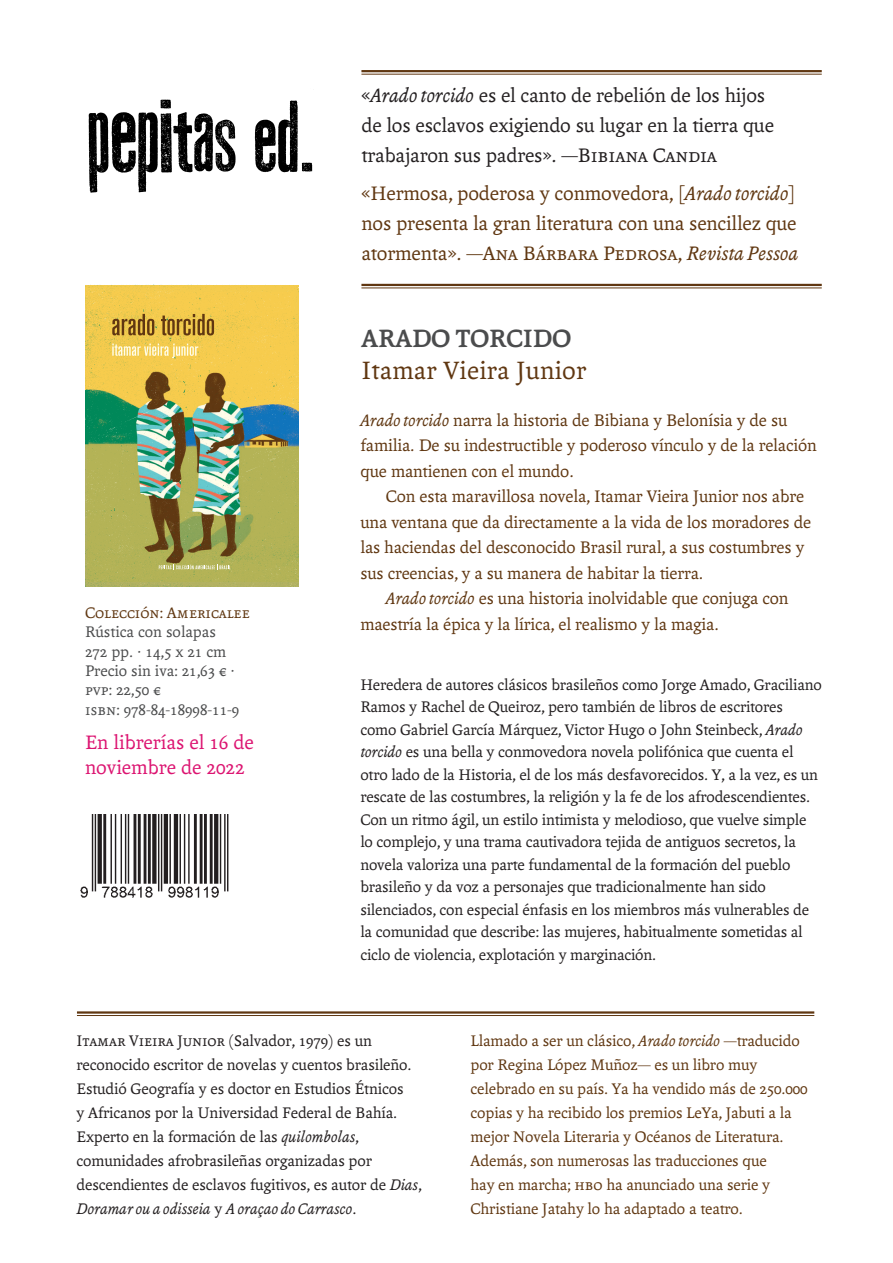
<style>
.page{position:relative;width:893px;height:1263px;background:#fff}
.page>*{position:absolute;margin:0;border:0;box-sizing:border-box;transform-origin:0 0}
.t1{font:27px "Andralis ND Os F";letter-spacing:.01em;color:#603711}
.t2{font:700 27px "Andralis ND Os F";color:#4b4c4d}
.t3{font:21px/30px "Andralis ND Os F";letter-spacing:-.005em;color:#231f20}
.t4{font:21px/30px "Andralis ND Os F";letter-spacing:-.005em;color:#603711}
.t5{font:21px "Andralis NDSC";letter-spacing:-.005em;color:#603711}
.t6{font:21px/25.2px "Andralis ND Os F";color:#dc1471}
.t7{font:18px/25.5px "Andralis ND Os F";letter-spacing:-.005em;color:#603711}
.t8{font:16.5px/22.5px "Andralis ND Os F";letter-spacing:-.01em;color:#231f20}
.t9{font:16.5px/24px "Andralis ND Os F";letter-spacing:-.005em;color:#603711}
.t10{font:16.5px/19.4px "Andralis ND Os F";color:#4b4c4d}
.t11{font:16.5px "Andralis NDSC";color:#603711}
.s1{font-style:italic}
.s2{font-family:"Andralis NDSC"}
.s3{font-family:"Andralis ND Os F"}
.s4{font-family:"Andralis ND Os F";font-style:italic}
</style>
<div class="page">
<img style="left:85px;top:285px;width:208px;height:302px">
<img style="left:293px;top:285px;width:5px;height:302px">
<svg style="left:112px;top:314px;width:42px;height:22px"></svg>
<svg style="left:161px;top:314px;width:53px;height:22px"></svg>
<svg style="left:112px;top:344px;width:86px;height:14px"></svg>
<svg style="left:159px;top:564px;width:71px;height:6px"></svg>
<img style="left:80px;top:814px;width:149px;height:84px">
<img style="left:88px;top:99px;width:225px;height:94px">
<hr style="left:361px;top:70px;width:461px;height:2px;background:#603711">
<hr style="left:361px;top:74px;width:461px;height:1px;background:#603711">
<hr style="left:361px;top:284px;width:461px;height:2px;background:#603711">
<hr style="left:361px;top:288px;width:461px;height:1px;background:#603711">
<hr style="left:77px;top:1011px;width:737px;height:3px;background:#603711">
<hr style="left:77px;top:1015px;width:737px;height:1px;background:#603711">
<p class="t3" style="left:361px;top:80px;width:414px">«<span class="s1">Arado torcido</span> es el canto de rebelión de los hijos de los esclavos exigiendo su lugar en la tierra que trabajaron sus padres». <span class="s2">—Bibiana Candia</span></p>
<p class="t4" style="left:361px;top:179px;width:437px">«Hermosa, poderosa y conmovedora, [<span class="s1">Arado torcido</span>] nos presenta la gran literatura con una sencillez que</p>
<p class="t5" style="left:361px;top:242px;width:439px"><span class="s3">atormenta». —</span>Ana Bárbara Pedrosa<span class="s3">,</span> <span class="s4">Revista Pessoa</span></p>
<p class="t11" style="left:85px;top:604px;width:166px">Colección: Americalee</p>
<p class="t10" style="left:85px;top:623px;width:156px">Rústica con solapas<br>272 pp. · 14,5 x 21 cm<br>Precio sin iva: 21,63 € · <span class="s2">pvp:</span> 22,50 €<br><span class="s2">isbn:</span> 978-84-18998-11-9</p>
<p class="t6" style="left:85px;top:729px;width:170px">En librerías el 16 de noviembre de 2022</p>
<h1 class="t2" style="left:361px;top:324px;width:211px">ARADO TORCIDO</h1>
<h1 class="t1" style="left:361px;top:356px;width:226px">Itamar Vieira Junior</h1>
<p class="t7" style="left:360px;top:408px;width:458px"><span class="s1">Arado torcido</span> narra la historia de Bibiana y Belonísia y de su familia. De su indestructible y poderoso vínculo y de la relación que mantienen con el mundo.</p>
<p class="t7" style="left:360px;top:484px;width:452px;text-indent:26px">Con esta maravillosa novela, Itamar Vieira Junior nos abre una ventana que da directamente a la vida de los moradores de las haciendas del desconocido Brasil rural, a sus costumbres y sus creencias, y a su manera de habitar la tierra.</p>
<p class="t7" style="left:360px;top:586px;width:430px;text-indent:26px"><span class="s1">Arado torcido</span> es una historia inolvidable que conjuga con maestría la épica y la lírica, el realismo y la magia.</p>
<p class="t8" style="left:360px;top:673px;width:463px">Heredera de autores clásicos brasileños como Jorge Amado, Graciliano Ramos y Rachel de Queiroz, pero también de libros de escritores como Gabriel García Márquez, Victor Hugo o John Steinbeck, <span class="s1">Arado torcido</span> es una bella y conmovedora novela polifónica que cuenta el otro lado de la Historia, el de los más desfavorecidos. Y, a la vez, es un rescate de las costumbres, la religión y la fe de los afrodescendientes.<br>Con un ritmo ágil, un estilo intimista y melodioso, que vuelve simple lo complejo, y una trama cautivadora tejida de antiguos secretos, la novela valoriza una parte fundamental de la formación del pueblo brasileño y da voz a personajes que tradicionalmente han sido silenciados, con especial énfasis en los miembros más vulnerables de la comunidad que describe: las mujeres, habitualmente sometidas al ciclo de violencia, explotación y marginación.</p>
<p class="t8" style="left:77px;top:1029px;width:346px;line-height:24px"><span class="s2">Itamar Vieira Junior</span> (Salvador, 1979) es un reconocido escritor de novelas y cuentos brasileño.<br>Estudió Geografía y es doctor en Estudios Étnicos<br>y Africanos por la Universidad Federal de Bahía.<br>Experto en la formación de las <span class="s1">quilombolas</span>, comunidades afrobrasileñas organizadas por descendientes de esclavos fugitivos, es autor de <span class="s1">Dias</span>, <span class="s1">Doramar ou a odisseia</span> y <span class="s1">A oraçao do Carrasco</span>.</p>
<p class="t9" style="left:471px;top:1029px;width:339px">Llamado a ser un clásico, <span class="s1">Arado torcido</span> —traducido por Regina López Muñoz— es un libro muy celebrado en su país. Ya ha vendido más de 250.000 copias y ha recibido los premios LeYa, Jabuti a la mejor Novela Literaria y Océanos de Literatura.<br>Además, son numerosas las traducciones que<br>hay en marcha; <span class="s2">hbo</span> ha anunciado una serie y Christiane Jatahy lo ha adaptado a teatro.</p>
</div>
